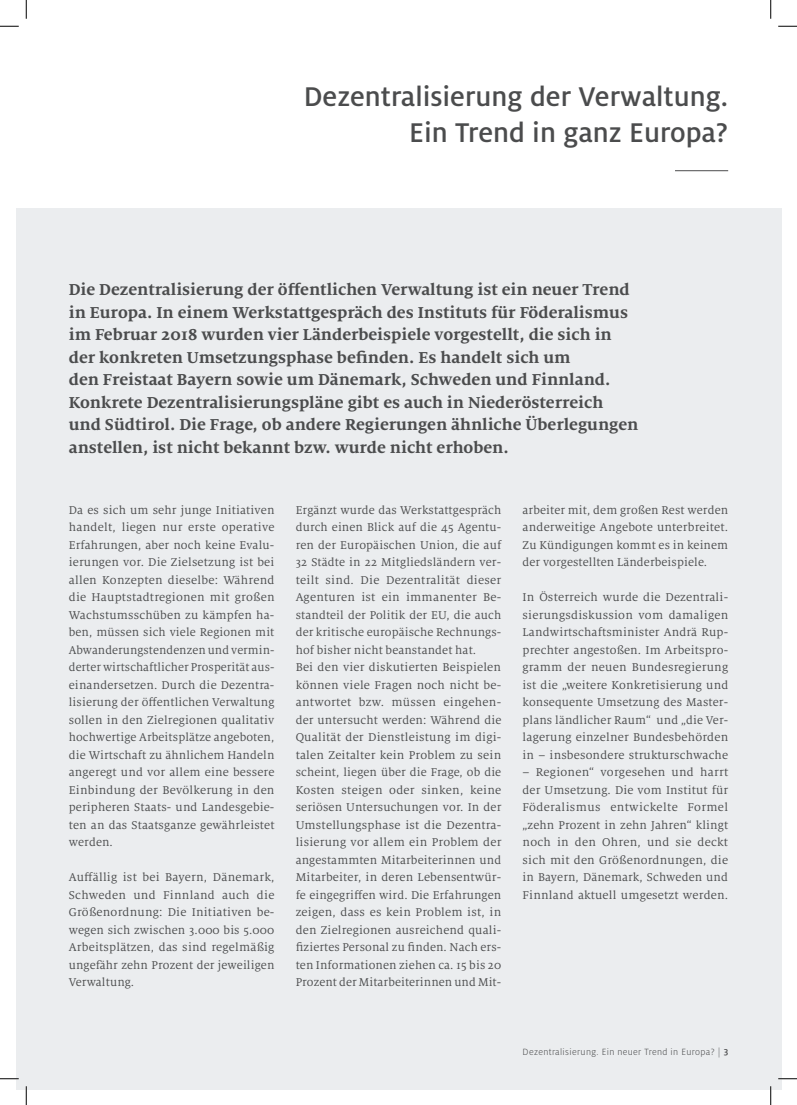
<style>
.page{position:relative;width:797px;height:1105px;background:#fff}
.page>*{position:absolute;margin:0;border:0;box-sizing:border-box;transform-origin:0 0}
.t1{font:500 30px/36px "Milo OT";color:#4b4c4d;text-align:right}
.t2{font:700 17.5px/22.5px "Milo Serif Pro";color:#4b4c4d}
.t3{font:12.5px/17.5px "Milo Serif Pro";letter-spacing:.01em;color:#4b4c4d;text-align:justify}
.t4{font:300 10px "Milo OT";letter-spacing:.035em;color:#4b4c4d}
.s1{font-weight:500}
</style>
<div class="page">
<div style="left:16px;top:208px;width:765px;height:881px;background:#ebedef"></div>
<hr style="left:675px;top:170px;width:53px;height:1px;background:#4b4c4d">
<svg style="left:0;top:25px;width:19px;height:2px"></svg>
<svg style="left:778px;top:25px;width:19px;height:2px"></svg>
<svg style="left:0;top:1078px;width:19px;height:1px"></svg>
<svg style="left:778px;top:1078px;width:19px;height:1px"></svg>
<svg style="left:25px;top:0;width:2px;height:19px"></svg>
<svg style="left:25px;top:1086px;width:2px;height:19px"></svg>
<svg style="left:770px;top:0;width:1px;height:19px"></svg>
<svg style="left:770px;top:1086px;width:1px;height:19px"></svg>
<h1 class="t1" style="left:304px;top:79px;width:426px">Dezentralisierung der Verwaltung.<br>Ein Trend in ganz Europa?</h1>
<p class="t2" style="left:69px;top:278px;width:571px">Die Dezentralisierung der öffentlichen Verwaltung ist ein neuer Trend in Europa. In einem Werkstattgespräch des Instituts für Föderalismus im Februar 2018 wurden vier Länderbeispiele vorgestellt, die sich in der konkreten Umsetzungsphase befinden. Es handelt sich um<br>den Freistaat Bayern sowie um Dänemark, Schweden und Finnland.<br>Konkrete Dezentralisierungspläne gibt es auch in Niederösterreich und Südtirol. Die Frage, ob andere Regierungen ähnliche Überlegungen anstellen, ist nicht bekannt bzw. wurde nicht erhoben.</p>
<p class="t3" style="left:69px;top:501px;width:207px">Da es sich um sehr junge Initiativen handelt, liegen nur erste operative Erfahrungen, aber noch keine Evalu&shy;ierungen vor. Die Zielsetzung ist bei allen Konzepten dieselbe: Während die Hauptstadtregionen mit großen Wachstumsschüben zu kämpfen ha&shy;ben, müssen sich viele Regionen mit Abwanderungstendenzen und vermin&shy;derter wirtschaftlicher Prosperität aus&shy;einandersetzen. Durch die Dezentra&shy;lisierung der öffentlichen Verwaltung sollen in den Zielregionen qualitativ hochwertige Arbeitsplätze angeboten, die Wirtschaft zu ähnlichem Handeln angeregt und vor allem eine bessere Einbindung der Bevölkerung in den peripheren Staats- und Landesgebie&shy;ten an das Staatsganze gewährleistet werden.</p>
<p class="t3" style="left:69px;top:868px;width:207px">Auffällig ist bei Bayern, Dänemark, Schweden und Finnland auch die Größenordnung: Die Initiativen be&shy;wegen sich zwischen 3.000 bis 5.000<br>Arbeitsplätzen, das sind regelmäßig ungefähr zehn Prozent der jeweiligen Verwaltung.</p>
<p class="t3" style="left:296px;top:501px;width:207px;text-align:left">Ergänzt wurde das Werkstattgespräch durch einen Blick auf die 45 Agentu&shy;ren der Europäischen Union, die auf 32 Städte in 22 Mitgliedsländern ver&shy;teilt sind. Die Dezentralität dieser Agenturen ist ein immanenter Be&shy;standteil der Politik der EU, die auch der kritische europäische Rechnungs&shy;hof bisher nicht beanstandet hat.<br>Bei den vier diskutierten Beispielen können viele Fragen noch nicht be&shy;antwortet bzw. müssen eingehen&shy;der untersucht werden: Während die Qualität der Dienstleistung im digi&shy;talen Zeitalter kein Problem zu sein scheint, liegen über die Frage, ob die Kosten steigen oder sinken, keine seriösen Untersuchungen vor. In der Umstellungsphase ist die Dezentra&shy;lisierung vor allem ein Problem der angestammten Mitarbeiterinnen und Mitarbeiter, in deren Lebensentwür&shy;fe eingegriffen wird. Die Erfahrungen zeigen, dass es kein Problem ist, in den Zielregionen ausreichend quali&shy;fiziertes Personal zu finden. Nach ers&shy;ten Informationen ziehen ca. 15 bis 20<br>Prozent der Mitarbeiterinnen und Mit-</p>
<p class="t3" style="left:522px;top:501px;width:207px">arbeiter mit, dem großen Rest werden anderweitige Angebote unterbreitet.<br>Zu Kündigungen kommt es in keinem der vorgestellten Länderbeispiele.</p>
<p class="t3" style="left:522px;top:588px;width:207px">In Österreich wurde die Dezentrali&shy;sierungsdiskussion vom damaligen Landwirtschaftsminister Andrä Rup&shy;prechter angestoßen. Im Arbeitspro&shy;gramm der neuen Bundesregierung ist die „weitere Konkretisierung und konsequente Umsetzung des Master&shy;plans ländlicher Raum“ und „die Ver&shy;lagerung einzelner Bundesbehörden in – insbesondere strukturschwache</p>
<p class="t3" style="left:522px;top:763px;width:207px">– Regionen“ vorgesehen und harrt der Umsetzung. Die vom Institut für Föderalismus entwickelte Formel „zehn Prozent in zehn Jahren“ klingt noch in den Ohren, und sie deckt sich mit den Größenordnungen, die in Bayern, Dänemark, Schweden und Finnland aktuell umgesetzt werden.</p>
<p class="t4" style="left:522px;top:1046px;width:207px">Dezentralisierung. Ein neuer Trend in Europa? | <span class="s1">3</span></p>
</div>
